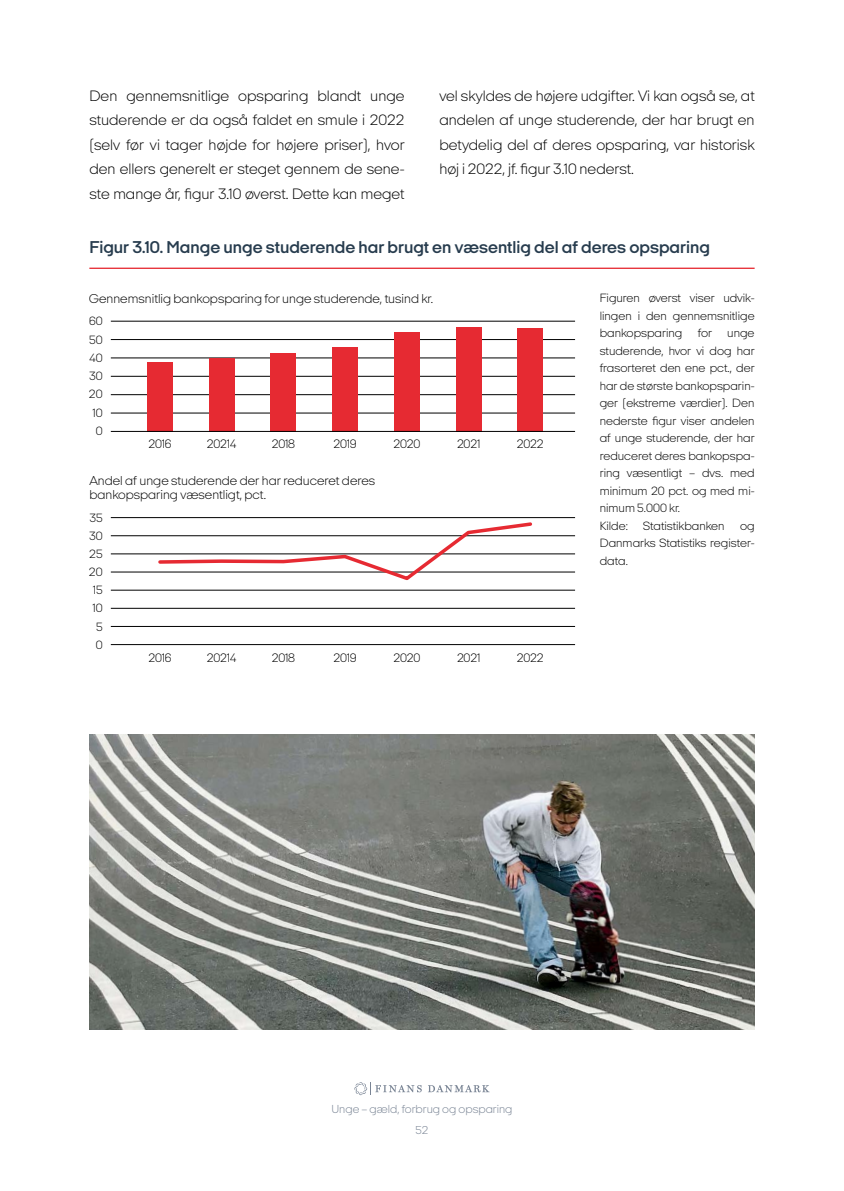
<style>
.page{position:relative;width:844px;height:1191px;background:#fff}
.page>*{position:absolute;margin:0;border:0;box-sizing:border-box;transform-origin:0 0}
.t1{font:600 17.5px "Italian Plate No 2 Expanded";color:#273c4e}
.t2{font:200 15.4px/24.5px "Italian Plate No 2 Expanded";color:#000;text-align:justify}
.t3{font:200 13.12px/14.9px "Italian Plate No 2 Expanded";color:#000}
.t4{font:200 12.6px "Italian Plate No 2 Expanded";letter-spacing:-.02em;color:#000}
.t5{font:200 12.25px/17.5px "Italian Plate No 2 Expanded";color:#000}
.t6{font:200 11.9px "Italian Plate No 2 Expanded";color:#7a8595}
.t7{font:200 11.72px "Italian Plate No 2 Expanded";color:#7a8595}
</style>
<div class="page">
<hr style="left:89px;top:268px;width:665px;height:1px;background:#e62a32">
<img style="left:89px;top:734px;width:665px;height:295px">
<hr style="left:111px;top:413px;width:464px;height:1px;background:#000">
<hr style="left:111px;top:626px;width:464px;height:1px;background:#000">
<hr style="left:111px;top:608px;width:464px;height:1px;background:#000">
<hr style="left:111px;top:590px;width:464px;height:1px;background:#000">
<hr style="left:111px;top:572px;width:464px;height:1px;background:#000">
<hr style="left:111px;top:553px;width:464px;height:1px;background:#000">
<hr style="left:111px;top:535px;width:464px;height:1px;background:#000">
<hr style="left:111px;top:517px;width:464px;height:1px;background:#000">
<hr style="left:111px;top:394px;width:464px;height:1px;background:#000">
<hr style="left:111px;top:376px;width:464px;height:1px;background:#000">
<hr style="left:111px;top:357px;width:464px;height:1px;background:#000">
<hr style="left:111px;top:339px;width:464px;height:1px;background:#000">
<hr style="left:111px;top:321px;width:464px;height:1px;background:#000">
<div style="left:147px;top:362px;width:26px;height:69px;background:#e62a32"></div>
<div style="left:209px;top:358px;width:25px;height:73px;background:#e62a32"></div>
<div style="left:270px;top:353px;width:26px;height:78px;background:#e62a32"></div>
<div style="left:332px;top:347px;width:26px;height:84px;background:#e62a32"></div>
<div style="left:394px;top:332px;width:25px;height:99px;background:#e62a32"></div>
<div style="left:455px;top:327px;width:26px;height:104px;background:#e62a32"></div>
<div style="left:517px;top:328px;width:26px;height:103px;background:#e62a32"></div>
<hr style="left:111px;top:431px;width:464px;height:1px;background:#000">
<hr style="left:111px;top:644px;width:464px;height:1px;background:#000">
<svg style="left:156px;top:522px;width:378px;height:59px"></svg>
<svg style="left:354px;top:1082px;width:67px;height:13px"></svg>
<svg style="left:428px;top:1085px;width:61px;height:7px"></svg>
<p class="t2" style="left:439px;top:84px;width:317px">vel skyldes de højere udgifter. Vi kan også se, at andelen af unge studerende, der har brugt en betydelig del af deres opsparing, var historisk høj i 2022, jf. figur 3.10 nederst.</p>
<p class="t2" style="left:89px;top:83px;width:317px">Den gennemsnitlige opsparing blandt unge studerende er da også faldet en smule i 2022 (selv før vi tager højde for højere priser), hvor den ellers generelt er steget gennem de sene&shy;ste mange år, figur 3.10 øverst. Dette kan meget</p>
<h1 class="t1" style="left:89px;top:237px;width:622px">Figur 3.10. Mange unge studerende har brugt en væsentlig del af deres opsparing</h1>
<p class="t3" style="left:89px;top:291px;width:346px">Gennemsnitlig bankopsparing for unge studerende, tusind kr.</p>
<p class="t5" style="left:89px;top:312px;width:15px">60</p>
<p class="t5" style="left:89px;top:330px;width:15px">50</p>
<p class="t5" style="left:89px;top:349px;width:15px">40</p>
<p class="t5" style="left:89px;top:367px;width:15px">30</p>
<p class="t5" style="left:89px;top:385px;width:15px">20</p>
<p class="t5" style="left:92px;top:404px;width:12px">10</p>
<p class="t5" style="left:96px;top:422px;width:8px">0</p>
<p class="t4" style="left:148px;top:437px;width:25px">2016</p>
<p class="t4" style="left:207px;top:437px;width:31px">20214</p>
<p class="t4" style="left:272px;top:437px;width:25px">2018</p>
<p class="t4" style="left:333px;top:437px;width:25px">2019</p>
<p class="t4" style="left:393px;top:437px;width:28px">2020</p>
<p class="t4" style="left:457px;top:437px;width:25px">2021</p>
<p class="t4" style="left:517px;top:437px;width:28px">2022</p>
<p class="t3" style="left:89px;top:472px;width:287px">Andel af unge studerende der har reduceret deres bankopsparing væsentligt, pct.</p>
<p class="t5" style="left:89px;top:509px;width:15px">35</p>
<p class="t5" style="left:89px;top:527px;width:15px">30</p>
<p class="t5" style="left:89px;top:545px;width:15px">25</p>
<p class="t5" style="left:89px;top:563px;width:15px">20</p>
<p class="t5" style="left:93px;top:581px;width:12px">15</p>
<p class="t5" style="left:92px;top:599px;width:12px">10</p>
<p class="t5" style="left:96px;top:617px;width:8px">5</p>
<p class="t5" style="left:96px;top:636px;width:8px">0</p>
<p class="t4" style="left:148px;top:650px;width:25px">2016</p>
<p class="t4" style="left:207px;top:650px;width:31px">20214</p>
<p class="t4" style="left:272px;top:650px;width:25px">2018</p>
<p class="t4" style="left:333px;top:650px;width:25px">2019</p>
<p class="t4" style="left:393px;top:650px;width:28px">2020</p>
<p class="t4" style="left:457px;top:650px;width:25px">2021</p>
<p class="t4" style="left:517px;top:650px;width:28px">2022</p>
<p class="t5" style="left:599px;top:289px;width:156px">Figuren øverst viser udvik&shy;lingen i den gennemsnitlige bankopsparing for unge studerende, hvor vi dog har frasorteret den ene pct., der har de største bankopsparin&shy;ger (ekstreme værdier). Den nederste figur viser andelen af unge studerende, der har reduceret deres bankopspa&shy;ring væsentligt – dvs. med minimum 20 pct. og med mi&shy;nimum 5.000 kr.<br>Kilde:</p>
<p class="t5" style="left:643px;top:517px;width:83px">Statistikbanken</p>
<p class="t5" style="left:599px;top:517px;width:156px;text-align:justify;text-indent:140px">og Danmarks Statistiks register&shy;data.</p>
<p class="t6" style="left:331px;top:1102px;width:183px">Unge – gæld, forbrug og opsparing</p>
<p class="t7" style="left:415px;top:1123px;width:14px">52</p>
</div>
